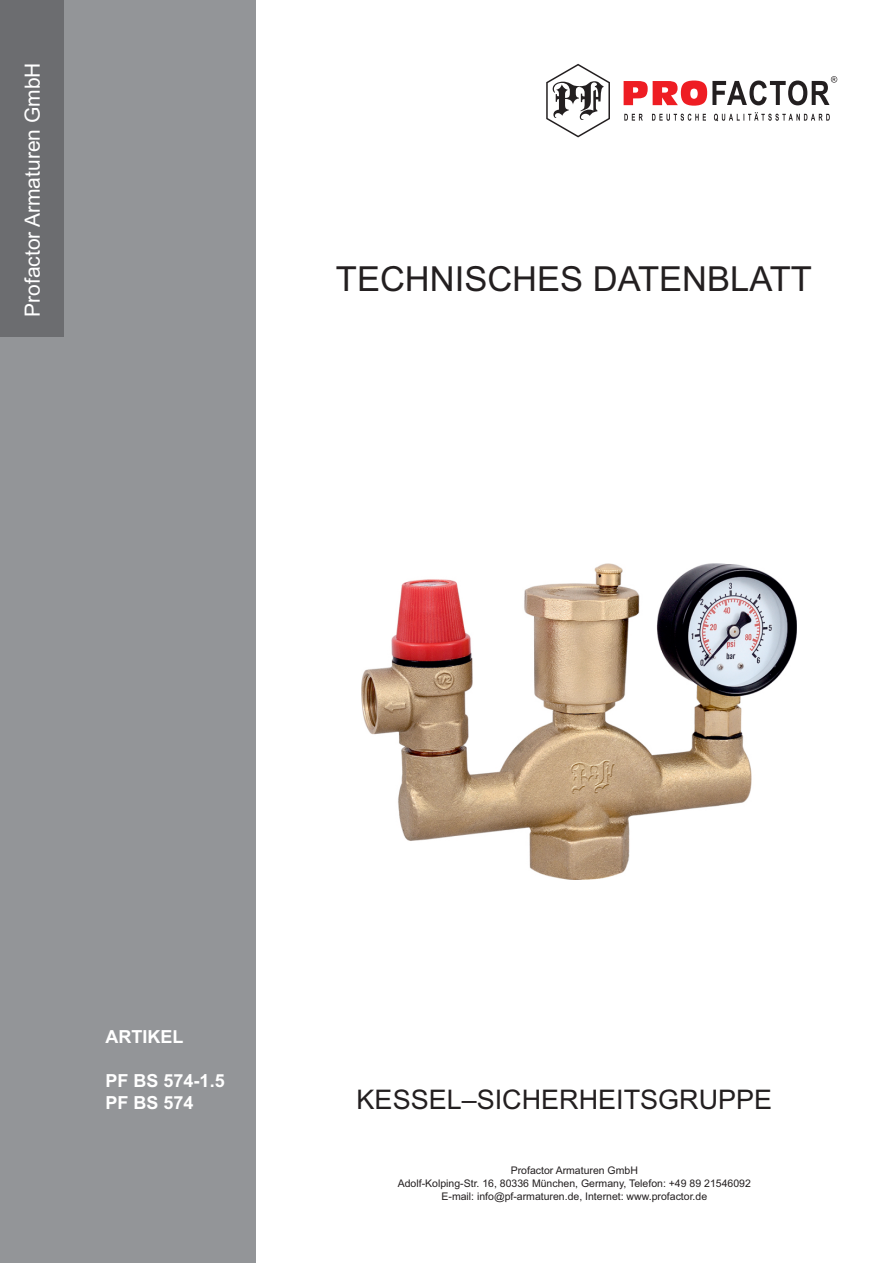
<style>
.page{position:relative;width:893px;height:1263px;background:#fff}
.page>*{position:absolute;margin:0;border:0;box-sizing:border-box;transform-origin:0 0}
.t1{font:34.5px "Arial";color:#231f20}
.t2{font:27px "Arial";color:#231f20}
.t3{font:21px "Arial";color:#fff}
.t4{font:700 18px/22px "Arial";color:#fff}
.t5{font:10.5px/12.9px "Arial";color:#231f20;text-align:center}
</style>
<div class="page">
<svg style="left:546px;top:64px;width:64px;height:73px"></svg>
<svg style="left:624px;top:112px;width:206px;height:9px"></svg>
<svg style="left:624px;top:76px;width:213px;height:30px"></svg>
<div style="left:0;top:0;width:255px;height:1263px;background:#939598"></div>
<div style="left:0;top:0;width:64px;height:336px;background:#6c6d70"></div>
<img style="left:361px;top:563px;width:435px;height:316px">
<h3 class="t3" style="left:24px;top:317px;width:256px;rotate:-90deg">Profactor Armaturen GmbH</h3>
<h1 class="t1" style="left:336px;top:266px;width:478px">TECHNISCHES DATENBLATT</h1>
<h3 class="t4" style="left:106px;top:1027px;width:79px">ARTIKEL</h3>
<h3 class="t4" style="left:106px;top:1071px;width:121px">PF BS 574-1.5<br>PF BS 574</h3>
<h2 class="t2" style="left:357px;top:1089px;width:417px">KESSEL–SICHERHEITSGRUPPE</h2>
<p class="t5" style="left:398px;top:1165px;width:355px">Profactor Armaturen GmbH<br>Adolf-Kolping-Str. 16, 80336 München, Germany, Telefon: +49 89 21546092<br>E-mail: info@pf-armaturen.de, Internet: www.profactor.de</p>
</div>
